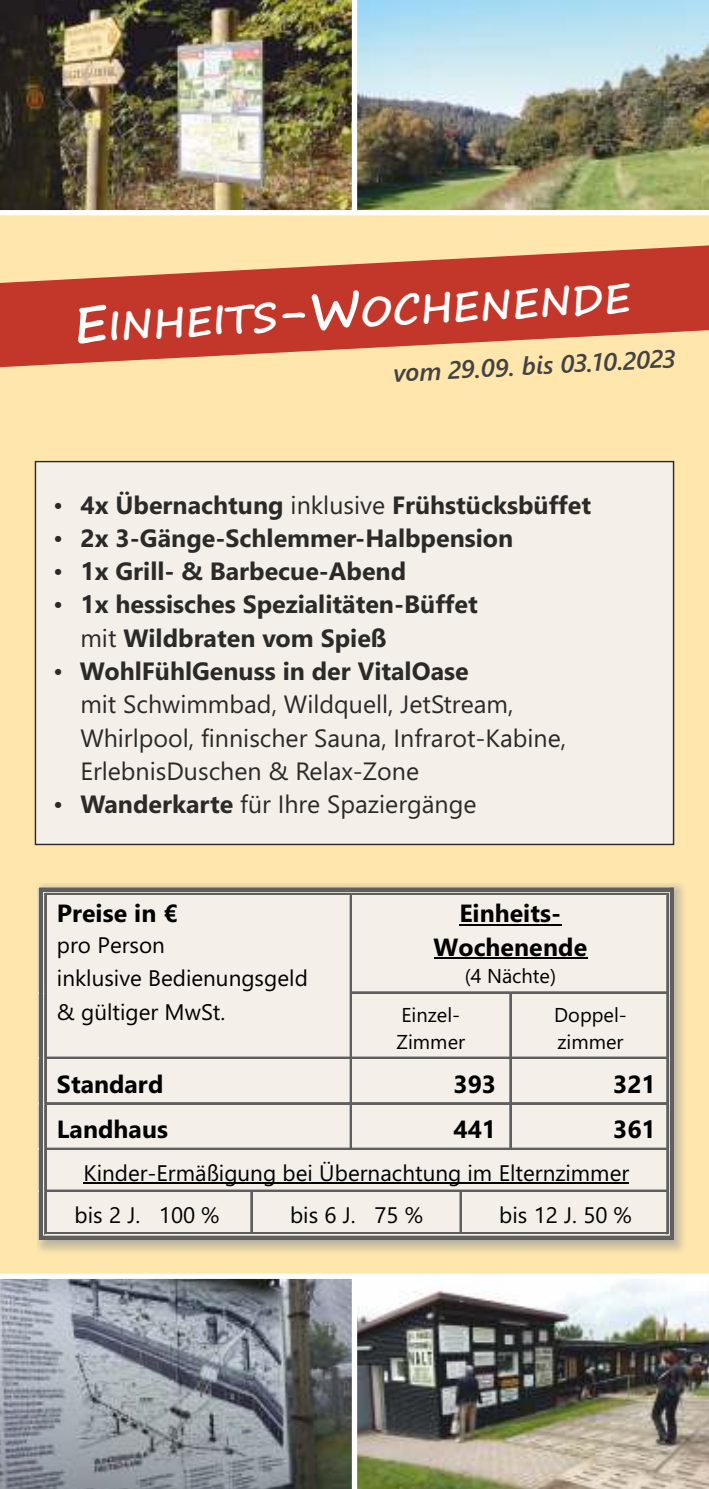
<style>
.page{position:relative;width:709px;height:1489px;background:#fff}
.page>*{position:absolute;margin:0;border:0;box-sizing:border-box;transform-origin:0 0}
.t1{font:700 40px "Segoe Print";color:#fefefe}
.t2{font:25px/33.2px "Segoe UI";color:#2b2a29}
.t3{font:700 25px/33.2px "Segoe UI";color:#2b2a29}
.t4{font:italic 600 25px "Segoe UI";color:#434242}
.t5{font:700 24.75px/33.2px "Segoe UI";color:#000;text-align:center}
.t6{font:22.5px/33.2px "Segoe UI";color:#000}
.t7{font:20px/26.8px "Segoe UI";color:#000}
.s1{font-size:50px}
.s2{font-weight:400}
.s3{font-weight:700}
</style>
<div class="page">
<div style="left:0;top:0;width:709px;height:1488px;background:#ffe6ac"></div>
<img style="left:0;top:0;width:709px;height:210px">
<svg style="left:0;top:245px;width:709px;height:123px;fill:#c3362a"></svg>
<img style="left:0;top:1278px;width:709px;height:210px">
<div style="left:352px;top:1276px;width:5px;height:212px;background:#fefefe"></div>
<div style="left:352px;top:0;width:5px;height:213px;background:#fefefe"></div>
<div style="left:0;top:210px;width:709px;height:5px;background:#fefefe"></div>
<div style="left:0;top:1273px;width:709px;height:5px;background:#fefefe"></div>
<img style="left:37px;top:883px;width:647px;height:369px">
<div style="left:39px;top:887px;width:631px;height:352px;background:#f5efe9"></div>
<hr style="left:459px;top:924px;width:102px;height:1px;background:#000">
<hr style="left:433px;top:957px;width:154px;height:2px;background:#000">
<svg style="left:39px;top:887px;width:7px;height:8px"></svg>
<svg style="left:46px;top:887px;width:304px;height:4px"></svg>
<hr style="left:46px;top:893px;width:304px;height:2px;background:#5f5f5f">
<hr style="left:46px;top:892px;width:304px;height:1px;background:#5f5f5f">
<svg style="left:350px;top:887px;width:7px;height:8px"></svg>
<svg style="left:357px;top:887px;width:309px;height:4px"></svg>
<hr style="left:357px;top:893px;width:309px;height:2px;background:#5f5f5f">
<hr style="left:357px;top:892px;width:309px;height:1px;background:#5f5f5f">
<svg style="left:666px;top:887px;width:8px;height:8px"></svg>
<hr style="left:45px;top:895px;width:1px;height:96px;background:#5f5f5f">
<hr style="left:44px;top:895px;width:1px;height:96px;background:#5f5f5f">
<hr style="left:39px;top:895px;width:4px;height:96px;background:#5f5f5f">
<hr style="left:350px;top:895px;width:2px;height:96px;background:#5f5f5f">
<hr style="left:670px;top:895px;width:4px;height:96px;background:#5f5f5f">
<hr style="left:666px;top:895px;width:2px;height:96px;background:#5f5f5f">
<svg style="left:39px;top:991px;width:7px;height:2px"></svg>
<hr style="left:352px;top:991px;width:158px;height:2px;background:#5f5f5f">
<hr style="left:511px;top:991px;width:155px;height:2px;background:#5f5f5f">
<svg style="left:666px;top:991px;width:8px;height:2px"></svg>
<hr style="left:45px;top:993px;width:1px;height:64px;background:#5f5f5f">
<hr style="left:44px;top:993px;width:1px;height:64px;background:#5f5f5f">
<hr style="left:39px;top:993px;width:4px;height:64px;background:#5f5f5f">
<hr style="left:350px;top:993px;width:2px;height:64px;background:#5f5f5f">
<hr style="left:510px;top:993px;width:1px;height:64px;background:#5f5f5f">
<hr style="left:509px;top:993px;width:1px;height:64px;background:#5f5f5f">
<hr style="left:670px;top:993px;width:4px;height:64px;background:#5f5f5f">
<hr style="left:666px;top:993px;width:2px;height:64px;background:#5f5f5f">
<hr style="left:46px;top:1057px;width:304px;height:1px;background:#5f5f5f">
<hr style="left:46px;top:1056px;width:304px;height:1px;background:#5f5f5f">
<hr style="left:352px;top:1057px;width:158px;height:1px;background:#5f5f5f">
<hr style="left:352px;top:1056px;width:158px;height:1px;background:#5f5f5f">
<hr style="left:511px;top:1057px;width:155px;height:1px;background:#5f5f5f">
<hr style="left:511px;top:1056px;width:155px;height:1px;background:#5f5f5f">
<hr style="left:45px;top:1058px;width:1px;height:44px;background:#5f5f5f">
<hr style="left:44px;top:1058px;width:1px;height:44px;background:#5f5f5f">
<hr style="left:39px;top:1058px;width:4px;height:44px;background:#5f5f5f">
<hr style="left:350px;top:1058px;width:2px;height:44px;background:#5f5f5f">
<hr style="left:510px;top:1058px;width:1px;height:44px;background:#5f5f5f">
<hr style="left:509px;top:1058px;width:1px;height:44px;background:#5f5f5f">
<hr style="left:670px;top:1058px;width:4px;height:44px;background:#5f5f5f">
<hr style="left:666px;top:1058px;width:2px;height:44px;background:#5f5f5f">
<svg style="left:39px;top:1102px;width:7px;height:2px"></svg>
<hr style="left:46px;top:1102px;width:304px;height:2px;background:#5f5f5f">
<hr style="left:352px;top:1102px;width:158px;height:2px;background:#5f5f5f">
<hr style="left:511px;top:1102px;width:155px;height:2px;background:#5f5f5f">
<svg style="left:666px;top:1102px;width:8px;height:2px"></svg>
<hr style="left:45px;top:1104px;width:1px;height:44px;background:#5f5f5f">
<hr style="left:44px;top:1104px;width:1px;height:44px;background:#5f5f5f">
<hr style="left:39px;top:1104px;width:4px;height:44px;background:#5f5f5f">
<hr style="left:350px;top:1104px;width:2px;height:44px;background:#5f5f5f">
<hr style="left:510px;top:1104px;width:1px;height:44px;background:#5f5f5f">
<hr style="left:509px;top:1104px;width:1px;height:44px;background:#5f5f5f">
<hr style="left:670px;top:1104px;width:4px;height:44px;background:#5f5f5f">
<hr style="left:666px;top:1104px;width:2px;height:44px;background:#5f5f5f">
<hr style="left:84px;top:1182px;width:545px;height:1px;background:#000">
<hr style="left:46px;top:1148px;width:304px;height:1px;background:#5f5f5f">
<hr style="left:46px;top:1147px;width:304px;height:1px;background:#5f5f5f">
<hr style="left:352px;top:1148px;width:158px;height:1px;background:#5f5f5f">
<hr style="left:352px;top:1147px;width:158px;height:1px;background:#5f5f5f">
<hr style="left:511px;top:1148px;width:155px;height:1px;background:#5f5f5f">
<hr style="left:511px;top:1147px;width:155px;height:1px;background:#5f5f5f">
<hr style="left:45px;top:1149px;width:1px;height:40px;background:#5f5f5f">
<hr style="left:44px;top:1149px;width:1px;height:40px;background:#5f5f5f">
<hr style="left:39px;top:1149px;width:4px;height:40px;background:#5f5f5f">
<hr style="left:670px;top:1149px;width:4px;height:40px;background:#5f5f5f">
<hr style="left:666px;top:1149px;width:2px;height:40px;background:#5f5f5f">
<svg style="left:39px;top:1189px;width:7px;height:2px"></svg>
<hr style="left:46px;top:1189px;width:205px;height:2px;background:#5f5f5f">
<hr style="left:252px;top:1189px;width:208px;height:2px;background:#5f5f5f">
<hr style="left:462px;top:1189px;width:204px;height:2px;background:#5f5f5f">
<svg style="left:666px;top:1189px;width:8px;height:2px"></svg>
<hr style="left:45px;top:1191px;width:1px;height:41px;background:#5f5f5f">
<hr style="left:44px;top:1191px;width:1px;height:41px;background:#5f5f5f">
<hr style="left:39px;top:1191px;width:4px;height:41px;background:#5f5f5f">
<svg style="left:39px;top:1231px;width:7px;height:8px"></svg>
<svg style="left:46px;top:1235px;width:205px;height:4px"></svg>
<hr style="left:46px;top:1232px;width:205px;height:2px;background:#5f5f5f">
<hr style="left:46px;top:1231px;width:205px;height:1px;background:#5f5f5f">
<hr style="left:251px;top:1191px;width:1px;height:41px;background:#5f5f5f">
<hr style="left:250px;top:1191px;width:1px;height:41px;background:#5f5f5f">
<svg style="left:251px;top:1231px;width:7px;height:8px"></svg>
<svg style="left:258px;top:1235px;width:202px;height:4px"></svg>
<hr style="left:258px;top:1232px;width:202px;height:2px;background:#5f5f5f">
<hr style="left:258px;top:1231px;width:202px;height:1px;background:#5f5f5f">
<hr style="left:460px;top:1191px;width:2px;height:41px;background:#5f5f5f">
<hr style="left:459px;top:1191px;width:1px;height:41px;background:#5f5f5f">
<svg style="left:460px;top:1232px;width:7px;height:7px"></svg>
<svg style="left:467px;top:1235px;width:199px;height:4px"></svg>
<hr style="left:467px;top:1232px;width:199px;height:2px;background:#5f5f5f">
<hr style="left:467px;top:1231px;width:199px;height:1px;background:#5f5f5f">
<hr style="left:670px;top:1191px;width:4px;height:41px;background:#5f5f5f">
<hr style="left:666px;top:1191px;width:2px;height:41px;background:#5f5f5f">
<svg style="left:666px;top:1231px;width:8px;height:8px"></svg>
<div style="left:34px;top:460px;width:641px;height:385px;background:#f5efe9"></div>
<h1 class="t1" style="left:73px;top:307px;width:559px;rotate:-3deg"><span class="s1">E</span>INHEITS<span class="s1">-W</span>OCHENENDE</h1>
<p class="t4" style="left:392px;top:364px;width:284px;rotate:-3deg">vom 29.09. bis 03.10.2023</p>
<p class="t3" style="left:53px;top:490px;width:539px"><span class="s2">•</span> 4x Übernachtung <span class="s2">inklusive</span> Frühstücksbüffet</p>
<p class="t3" style="left:53px;top:524px;width:461px"><span class="s2">•</span> 2x 3-Gänge-Schlemmer-Halbpension</p>
<p class="t3" style="left:53px;top:557px;width:354px"><span class="s2">•</span> 1x Grill- &amp; Barbecue-Abend</p>
<p class="t3" style="left:80px;top:590px;width:399px;text-indent:-27px"><span class="s2">•</span> 1x hessisches Spezialitäten-Büffet <span class="s2">mit</span> Wildbraten vom Spieß</p>
<p class="t2" style="left:80px;top:657px;width:487px;text-indent:-27px">• <span class="s3">WohlFühlGenuss in der VitalOase<br></span>mit Schwimmbad, Wildquell, JetStream, Whirlpool, finnischer Sauna, Infrarot-Kabine, ErlebnisDuschen &amp; Relax-Zone</p>
<p class="t2" style="left:53px;top:790px;width:425px">• <span class="s3">Wanderkarte</span> für Ihre Spaziergänge</p>
<p class="t5" style="left:57px;top:899px;width:122px">Preise in €</p>
<p class="t6" style="left:57px;top:930px;width:252px">pro Person<br>inklusive Bedienungsgeld &amp; gültiger MwSt.</p>
<p class="t5" style="left:433px;top:899px;width:155px">Einheits-<br>Wochenende</p>
<p class="t7" style="left:465px;top:964px;width:93px">(4 Nächte)</p>
<p class="t7" style="left:396px;top:1003px;width:70px">Einzel-<br>Zimmer</p>
<p class="t7" style="left:554px;top:1003px;width:74px">Doppel&shy;zimmer</p>
<p class="t5" style="left:57px;top:1069px;width:108px">Standard</p>
<p class="t5" style="left:453px;top:1069px;width:44px">393</p>
<p class="t5" style="left:613px;top:1069px;width:44px">321</p>
<p class="t5" style="left:57px;top:1114px;width:113px">Landhaus</p>
<p class="t5" style="left:453px;top:1114px;width:44px">441</p>
<p class="t5" style="left:613px;top:1114px;width:44px">361</p>
<p class="t6" style="left:75px;top:1153px;width:556px;line-height:42.2px;text-indent:9px">Kinder-Ermäßigung bei Übernachtung im Elternzimmer bis 2 J. 100 %</p>
<p class="t6" style="left:290px;top:1200px;width:134px">bis 6 J. 75 %</p>
<p class="t6" style="left:499px;top:1200px;width:134px">bis 12 J. 50 %</p>
</div>
